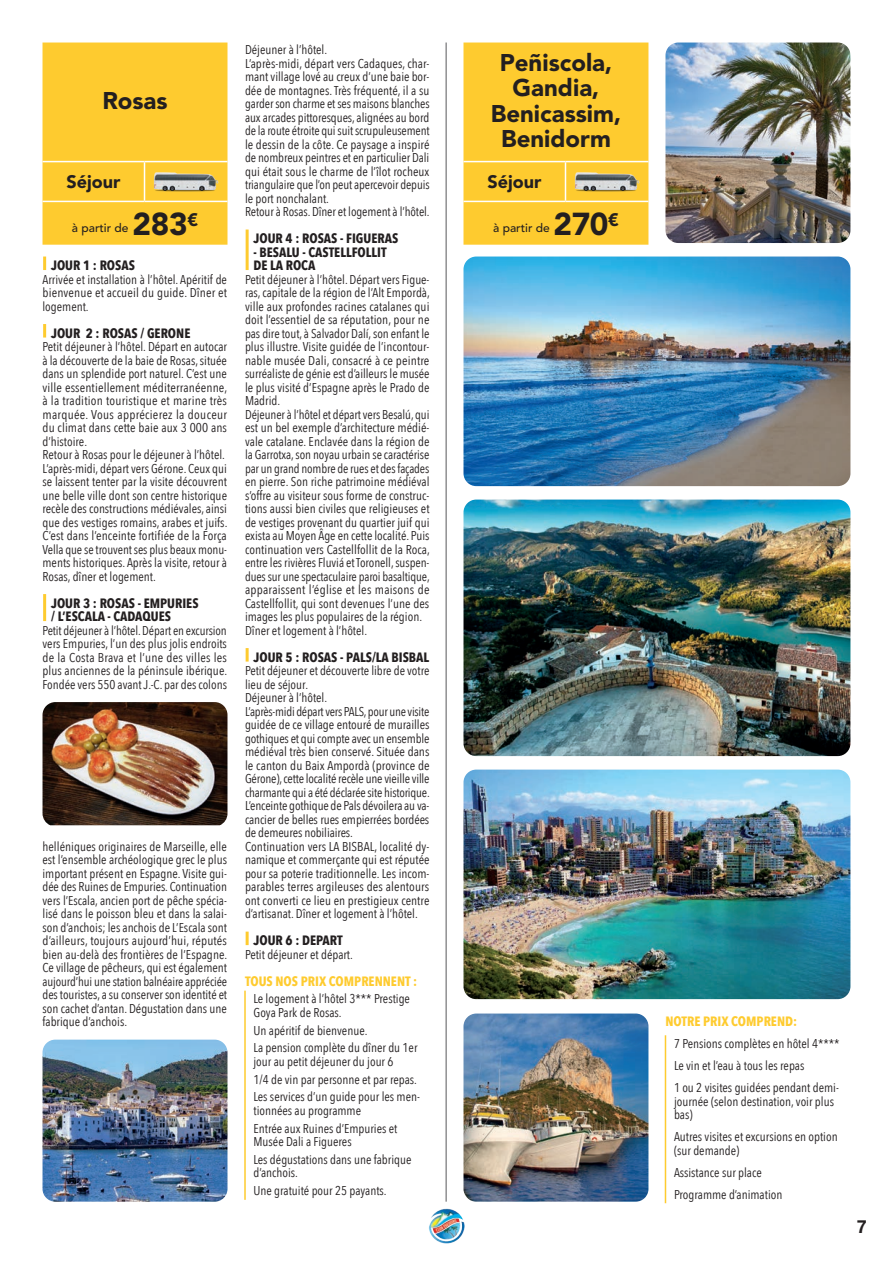
<style>
.page{position:relative;width:893px;height:1263px;background:#fff}
.page>*{position:absolute;margin:0;border:0;box-sizing:border-box;transform-origin:0 0}
.t1{font:900 31.5px "Avenir LT Std";letter-spacing:-.015em;color:#231f20}
.t2{font:900 24px/25.5px "Avenir LT Std";color:#231f20;text-align:center}
.t3{font:900 18px "Avenir LT Std";color:#231f20}
.t4{font:700 18px "Helvetica Neue";color:#231f20}
.DIA_ESPANYA{font:700 13.5px/13.5px "Avenir Next Condensed";color:#231f20}
.TITOL_RESUM_ESPANYA{font:700 13.5px "Avenir Next Condensed";color:#fecb2f}
.RESUM_ESPANYA{font:12.75px/13.5px "Avenir Next Condensed";color:#231f20;text-align:justify}
.t5{font:500 12px "Avenir LT Std";color:#231f20}
</style>
<div class="page">
<img style="left:429px;top:1209px;width:35px;height:35px">
<svg style="left:43px;top:257px;width:3px;height:13px"></svg>
<hr style="left:43px;top:324px;width:3px;height:14px;background:#fecb2f">
<hr style="left:43px;top:594px;width:3px;height:27px;background:#fecb2f">
<hr style="left:246px;top:230px;width:3px;height:40px;background:#fecb2f">
<hr style="left:246px;top:648px;width:3px;height:14px;background:#fecb2f">
<svg style="left:246px;top:932px;width:3px;height:13px"></svg>
<hr style="left:244px;top:991px;width:2px;height:209px;background:#fecb2f">
<div style="left:43px;top:43px;width:184px;height:202px;background:#fecb2f"></div>
<hr style="left:43px;top:161px;width:102px;height:1px;background:#fff">
<hr style="left:145px;top:161px;width:82px;height:1px;background:#fff">
<hr style="left:144px;top:162px;width:1px;height:39px;background:#fff">
<hr style="left:43px;top:201px;width:102px;height:1px;background:#fff">
<hr style="left:145px;top:201px;width:82px;height:1px;background:#fff">
<img style="left:152px;top:171px;width:68px;height:21px">
<div style="left:463px;top:43px;width:185px;height:202px;background:#fecb2f"></div>
<hr style="left:463px;top:161px;width:102px;height:1px;background:#fff">
<hr style="left:565px;top:161px;width:83px;height:1px;background:#fff">
<hr style="left:565px;top:162px;width:1px;height:39px;background:#fff">
<hr style="left:463px;top:201px;width:102px;height:1px;background:#fff">
<hr style="left:565px;top:201px;width:83px;height:1px;background:#fff">
<img style="left:573px;top:171px;width:68px;height:21px">
<hr style="left:446px;top:43px;width:1px;height:1159px;background:#57585a">
<img style="left:43px;top:1040px;width:184px;height:162px">
<img style="left:43px;top:702px;width:184px;height:123px">
<hr style="left:665px;top:1035px;width:1px;height:168px;background:#fecb2f">
<img style="left:463px;top:770px;width:387px;height:229px">
<img style="left:463px;top:500px;width:387px;height:256px">
<img style="left:463px;top:256px;width:387px;height:230px">
<img style="left:463px;top:1013px;width:185px;height:189px">
<img style="left:665px;top:43px;width:185px;height:200px">
<p class="t2" style="left:102px;top:88px;width:67px">Rosas</p>
<p class="t3" style="left:67px;top:171px;width:55px">Séjour</p>
<p class="t5" style="left:72px;top:221px;width:58px">à partir de</p>
<p class="t1" style="left:132px;top:205px;width:67px">283<sup>€</sup></p>
<p class="DIA_ESPANYA" style="left:51px;top:258px;width:85px">JOUR 1 : ROSAS</p>
<p class="RESUM_ESPANYA" style="left:43px;top:272px;width:186px">Arrivée et installation à l’hôtel. Apéritif de bienvenue et accueil du guide. Dîner et logement.</p>
<p class="DIA_ESPANYA" style="left:51px;top:326px;width:141px">JOUR 2 : ROSAS / GERONE</p>
<p class="RESUM_ESPANYA" style="left:43px;top:339px;width:186px">Petit déjeuner à l’hôtel. Départ en autocar à la découverte de la baie de Rosas, située dans un splendide port naturel. C’est une ville essentiellement méditerranéenne, à la tradition touristique et marine très marquée. Vous apprécierez la douceur du climat dans cette baie aux 3 000 ans d’histoire.</p>
<p class="RESUM_ESPANYA" style="left:43px;top:447px;width:184px">Retour à Rosas pour le déjeuner à l’hôtel.</p>
<p class="RESUM_ESPANYA" style="left:43px;top:461px;width:186px">L’après-midi, départ vers Gérone. Ceux qui se laissent tenter par la visite découvrent une belle ville dont son centre historique recèle des constructions médiévales, ainsi que des vestiges romains, arabes et juifs.<br>C’est dans l’enceinte fortifiée de la Força Vella que se trouvent ses plus beaux monu&shy;ments historiques. Après la visite, retour à Rosas, dîner et logement.</p>
<p class="DIA_ESPANYA" style="left:51px;top:596px;width:149px">JOUR 3 : ROSAS - EMPURIES / L’ESCALA - CADAQUES</p>
<p class="RESUM_ESPANYA" style="left:43px;top:623px;width:186px">Petit déjeuner à l’hôtel. Départ en excursion vers Empuries, l’un des plus jolis endroits de la Costa Brava et l’une des villes les plus anciennes de la péninsule ibérique.<br>Fondée vers 550 avant J.-C. par des colons</p>
<p class="RESUM_ESPANYA" style="left:43px;top:839px;width:186px">helléniques originaires de Marseille, elle est l’ensemble archéologique grec le plus important présent en Espagne. Visite gui&shy;dée des Ruines de Empuries. Continuation vers l’Escala, ancien port de pêche spécia&shy;lisé dans le poisson bleu et dans la salai&shy;son d’anchois; les anchois de L’Escala sont d’ailleurs, toujours aujourd’hui, réputés bien au-delà des frontières de l’Espagne.<br>Ce village de pêcheurs, qui est également aujourd’hui une station balnéaire appréciée des touristes, a su conserver son identité et son cachet d’antan. Dégustation dans une fabrique d’anchois.</p>
<p class="RESUM_ESPANYA" style="left:245px;top:42px;width:84px">Déjeuner à l’hôtel.</p>
<p class="RESUM_ESPANYA" style="left:245px;top:56px;width:186px">L’après-midi, départ vers Cadaques, char&shy;mant village lové au creux d’une baie bor&shy;dée de montagnes. Très fréquenté, il a su garder son charme et ses maisons blanches aux arcades pittoresques, alignées au bord de la route étroite qui suit scrupuleusement le dessin de la côte. Ce paysage a inspiré de nombreux peintres et en particulier Dali qui était sous le charme de l’îlot rocheux triangulaire que l’on peut apercevoir depuis le port nonchalant.</p>
<p class="RESUM_ESPANYA" style="left:245px;top:204px;width:186px">Retour à Rosas. Dîner et logement à l’hôtel.</p>
<p class="DIA_ESPANYA" style="left:253px;top:231px;width:146px">JOUR 4 : ROSAS - FIGUERAS</p>
<p class="DIA_ESPANYA" style="left:253px;top:245px;width:135px">- BESALU - CASTELLFOLLIT<br>DE LA ROCA</p>
<p class="RESUM_ESPANYA" style="left:245px;top:272px;width:186px">Petit déjeuner à l’hôtel. Départ vers Figue&shy;ras, capitale de la région de l’Alt Empordà, ville aux profondes racines catalanes qui doit l’essentiel de sa réputation, pour ne pas dire tout, à Salvador Dalí, son enfant le plus illustre. Visite guidée de l’incontour&shy;nable musée Dali, consacré à ce peintre surréaliste de génie est d’ailleurs le musée le plus visité d’Espagne après le Prado de Madrid.</p>
<p class="RESUM_ESPANYA" style="left:245px;top:407px;width:186px">Déjeuner à l’hôtel et départ vers Besalú, qui est un bel exemple d’architecture médié&shy;vale catalane. Enclavée dans la région de la Garrotxa, son noyau urbain se caractérise par un grand nombre de rues et des façades en pierre. Son riche patrimoine médiéval s’offre au visiteur sous forme de construc&shy;tions aussi bien civiles que religieuses et de vestiges provenant du quartier juif qui exista au Moyen Âge en cette localité. Puis continuation vers Castellfollit de la Roca, entre les rivières Fluviá et Toronell, suspen&shy;dues sur une spectaculaire paroi basaltique, apparaissent l’église et les maisons de Castellfollit, qui sont devenues l’une des images les plus populaires de la région.</p>
<p class="RESUM_ESPANYA" style="left:245px;top:623px;width:124px">Dîner et logement à l’hôtel.</p>
<p class="DIA_ESPANYA" style="left:253px;top:650px;width:177px">JOUR 5 : ROSAS - PALS/LA BISBAL</p>
<p class="RESUM_ESPANYA" style="left:245px;top:663px;width:186px">Petit déjeuner et découverte libre de votre lieu de séjour.</p>
<p class="RESUM_ESPANYA" style="left:245px;top:690px;width:84px">Déjeuner à l’hôtel.</p>
<p class="RESUM_ESPANYA" style="left:245px;top:704px;width:186px">L’après-midi départ vers PALS, pour une visite guidée de ce village entouré de murailles gothiques et qui compte avec un ensemble médiéval très bien conservé. Située dans le canton du Baix Ampordà (province de Gérone), cette localité recèle une vieille ville charmante qui a été déclarée site historique.<br>L’enceinte gothique de Pals dévoilera au va&shy;cancier de belles rues empierrées bordées de demeures nobiliaires.</p>
<p class="RESUM_ESPANYA" style="left:245px;top:839px;width:186px">Continuation vers LA BISBAL, localité dy&shy;namique et commerçante qui est réputée pour sa poterie traditionnelle. Les incom&shy;parables terres argileuses des alentours ont converti ce lieu en prestigieux centre d’artisanat. Dîner et logement à l’hôtel.</p>
<p class="DIA_ESPANYA" style="left:253px;top:933px;width:91px">JOUR 6 : DEPART</p>
<p class="RESUM_ESPANYA" style="left:245px;top:947px;width:109px">Petit déjeuner et départ.</p>
<p class="TITOL_RESUM_ESPANYA" style="left:245px;top:972px;width:174px">TOUS NOS PRIX COMPRENNENT :</p>
<p class="RESUM_ESPANYA" style="left:253px;top:991px;width:158px">Le logement à l’hôtel 3*** Prestige<br>Goya Park de Rosas.</p>
<p class="RESUM_ESPANYA" style="left:253px;top:1023px;width:115px">Un apéritif de bienvenue.</p>
<p class="RESUM_ESPANYA" style="left:253px;top:1040px;width:166px">La pension complète du dîner du 1er jour au petit déjeuner du jour 6</p>
<p class="RESUM_ESPANYA" style="left:253px;top:1072px;width:165px">1/4 de vin par personne et par repas.</p>
<p class="RESUM_ESPANYA" style="left:253px;top:1089px;width:168px">Les services d’un guide pour les men&shy;tionnées au programme</p>
<p class="RESUM_ESPANYA" style="left:253px;top:1121px;width:145px">Entrée aux Ruines d’Empuries et<br>Musée Dali a Figueres</p>
<p class="RESUM_ESPANYA" style="left:253px;top:1152px;width:159px">Les dégustations dans une fabrique d’anchois.</p>
<p class="RESUM_ESPANYA" style="left:253px;top:1183px;width:135px">Une gratuité pour 25 payants.</p>
<p class="t2" style="left:491px;top:50px;width:132px">Peñiscola,<br>Gandia,<br>Benicassim,<br>Benidorm</p>
<p class="t3" style="left:487px;top:171px;width:55px">Séjour</p>
<p class="t5" style="left:493px;top:221px;width:58px">à partir de</p>
<p class="t1" style="left:554px;top:205px;width:67px">270<sup>€</sup></p>
<p class="TITOL_RESUM_ESPANYA" style="left:665px;top:1013px;width:133px">NOTRE PRIX COMPREND:</p>
<p class="RESUM_ESPANYA" style="left:674px;top:1036px;width:167px">7 Pensions complètes en hôtel 4****</p>
<p class="RESUM_ESPANYA" style="left:674px;top:1058px;width:132px">Le vin et l’eau à tous les repas</p>
<p class="RESUM_ESPANYA" style="left:674px;top:1080px;width:166px;text-align:left">1 ou 2 visites guidées pendant demi&shy;journée (selon destination, voir plus bas)</p>
<p class="RESUM_ESPANYA" style="left:674px;top:1129px;width:165px">Autres visites et excursions en option (sur demande)</p>
<p class="RESUM_ESPANYA" style="left:674px;top:1165px;width:89px">Assistance sur place</p>
<p class="RESUM_ESPANYA" style="left:674px;top:1187px;width:110px">Programme d’animation</p>
<h3 class="t4" style="left:857px;top:1213px;width:12px">7</h3>
</div>
